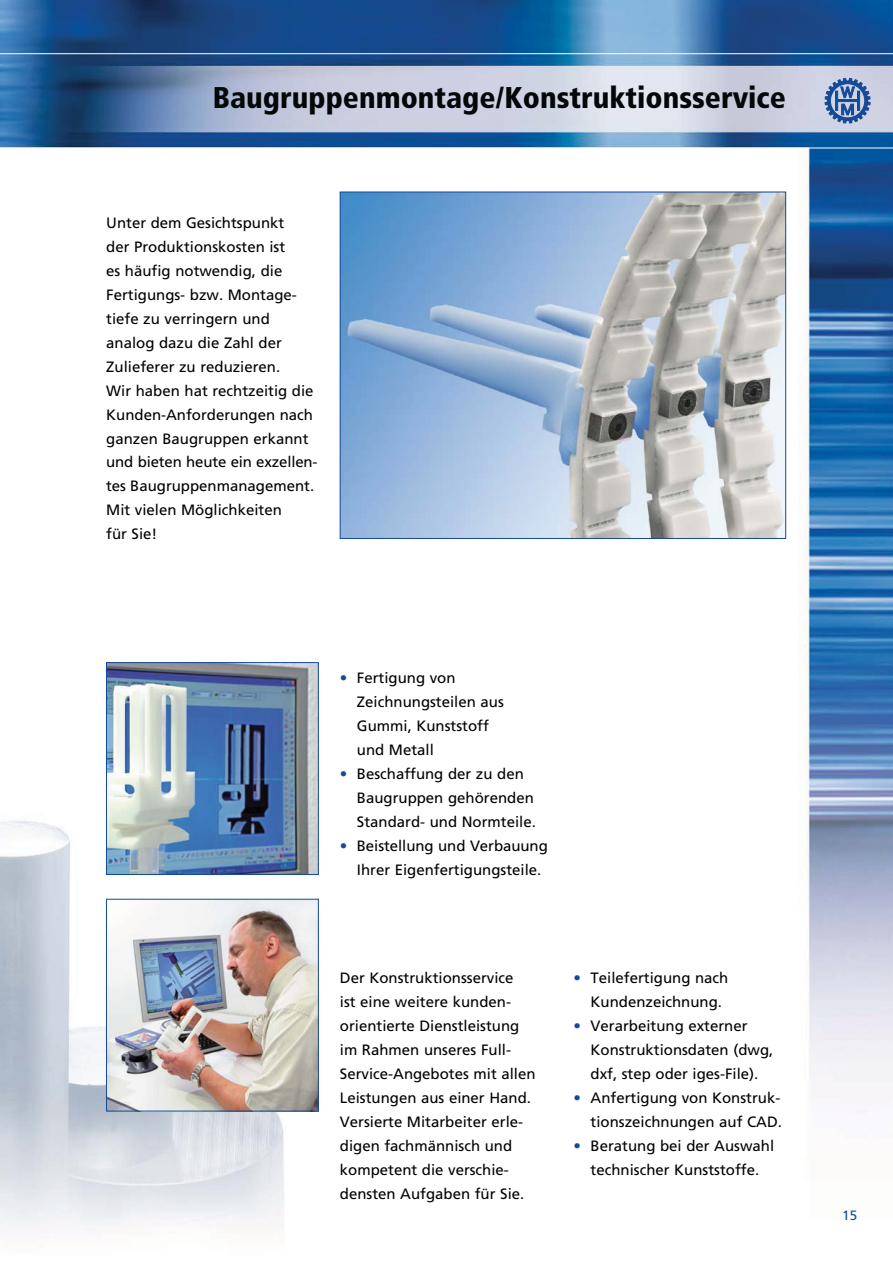
<style>
.page{position:relative;width:893px;height:1263px;background:#fff}
.page>*{position:absolute;margin:0;border:0;box-sizing:border-box;transform-origin:0 0}
.t1{font:900 condensed 30px "Frutiger";color:#040809}
.t2{font:15px/24px "Frutiger";color:#010202}
.t3{font:13.5px "Frutiger";color:#144a96}
.s1{color:#144a96}
</style>
<div class="page">
<img style="left:0;top:1px;width:892px;height:1131px">
<div style="left:0;top:160px;width:340px;height:1102px;background:#fff"></div>
<img style="left:0;top:398px;width:340px;height:833px">
<img style="left:342px;top:194px;width:442px;height:343px">
<div style="left:340px;top:192px;width:446px;height:347px;border:1px solid #144a96"></div>
<img style="left:108px;top:664px;width:209px;height:209px">
<div style="left:106px;top:662px;width:213px;height:213px;border:1px solid #144a96"></div>
<img style="left:108px;top:901px;width:209px;height:208px">
<div style="left:106px;top:899px;width:213px;height:212px;border:1px solid #144a96"></div>
<hr style="left:0;top:148px;width:892px;height:1px;background:#fff">
<hr style="left:0;top:53px;width:892px;height:1px;background:#fff">
<svg style="left:825px;top:78px;width:45px;height:45px;background:#6d8bbb"></svg>
<div style="left:830px;top:84px;width:35px;height:34px;border:1px solid #144a96;border-radius:50%"></div>
<h1 class="t1" style="left:213px;top:86px;width:574px">Baugruppenmontage/Konstruktionsservice</h1>
<p class="t2" style="left:106px;top:212px;width:213px">Unter dem Gesichtspunkt<br>der Produktionskosten ist<br>es häufig notwendig, die<br>Fertigungs- bzw. Montage&shy;tiefe zu verringern und analog dazu die Zahl der<br>Zulieferer zu reduzieren.<br>Wir haben hat rechtzeitig die<br>Kunden-Anforderungen nach ganzen Baugruppen erkannt und bieten heute ein exzellen&shy;tes Baugruppenmanagement.<br>Mit vielen Möglichkeiten<br>für Sie!</p>
<p class="t2" style="left:357px;top:667px;width:148px;text-indent:-17px"><span class="s1">•</span> Fertigung von<br>Zeichnungsteilen aus<br>Gummi, Kunststoff und Metall</p>
<p class="t2" style="left:357px;top:763px;width:181px;text-indent:-17px"><span class="s1">•</span> Beschaffung der zu den<br>Baugruppen gehörenden<br>Standard- und Normteile.</p>
<p class="t2" style="left:357px;top:835px;width:192px;text-indent:-17px"><span class="s1">•</span> Beistellung und Verbauung<br>Ihrer Eigenfertigungsteile.</p>
<p class="t2" style="left:340px;top:967px;width:197px">Der Konstruktionsservice<br>ist eine weitere kunden&shy;orientierte Dienstleistung im Rahmen unseres Full-<br>Service-Angebotes mit allen<br>Leistungen aus einer Hand.<br>Versierte Mitarbeiter erle&shy;digen fachmännisch und kompetent die verschie&shy;densten Aufgaben für Sie.</p>
<p class="t2" style="left:590px;top:967px;width:139px;text-indent:-17px"><span class="s1">•</span> Teilefertigung nach<br>Kundenzeichnung.</p>
<p class="t2" style="left:590px;top:1015px;width:184px;text-indent:-17px"><span class="s1">•</span> Verarbeitung externer<br>Konstruktionsdaten (dwg, dxf, step oder iges-File).</p>
<p class="t2" style="left:573px;top:1087px;width:210px;text-align:right"><span class="s1">•</span> Anfertigung von Konstruk&shy;tionszeichnungen auf CAD.</p>
<p class="t2" style="left:573px;top:1135px;width:202px;text-align:center"><span class="s1">•</span> Beratung bei der Auswahl technischer Kunststoffe.</p>
<p class="t3" style="left:842px;top:1210px;width:16px">15</p>
</div>
